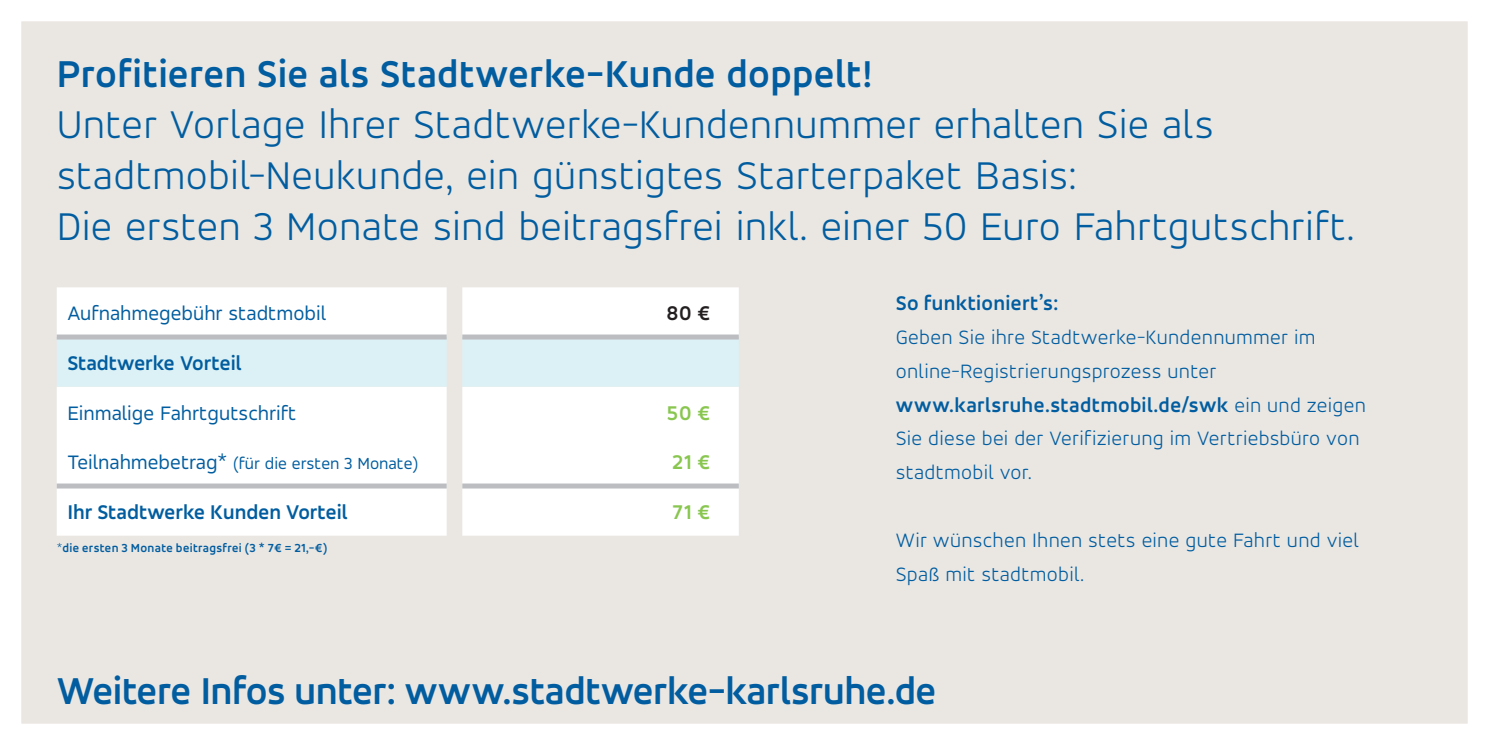
<style>
.page{position:relative;width:1489px;height:745px;background:#fff}
.page>*{position:absolute;margin:0;border:0;box-sizing:border-box;transform-origin:0 0}
._07_Headline_40_42{font:300 42.5px "Accord Alternate";letter-spacing:.005em;color:#015d9f}
._01_copy{font:700 40px "Accord Alternate";letter-spacing:-.01em;color:#015d9f}
._07_Headline_40_42-2{font:700 40px "Accord Alternate";letter-spacing:.01em;color:#015d9f}
._01_copy-2{font:300 21.25px/33.8px "Accord Alternate";letter-spacing:.015em;color:#015d9f}
._01_copy-3{font:700 21.25px "Accord";color:#015d9f}
.t1{font:21.25px "Accord";color:#015d9f}
.t2{font:700 21.25px "Accord";color:#89c650}
.t3{font:700 21.25px "Accord";color:#231f20}
.t4{font:17.5px "Accord";color:#015d9f}
._01_copy-4{font:700 12.5px "Accord Alternate";letter-spacing:.025em;color:#015d9f}
.s1{font-size:21.25px}
.s2{font-weight:300}
.s3{font-weight:700}
</style>
<div class="page">
<div style="left:0;top:0;width:1488px;height:744px;background:#eae7e3"></div>
<div style="left:57px;top:287px;width:681px;height:248px;background:#fff"></div>
<div style="left:57px;top:337px;width:681px;height:49px;background:#dcf1f5"></div>
<div style="left:57px;top:334px;width:389px;height:5px;background:#bcbdc0"></div>
<div style="left:462px;top:334px;width:276px;height:5px;background:#bcbdc0"></div>
<div style="left:57px;top:483px;width:389px;height:5px;background:#bcbdc0"></div>
<div style="left:462px;top:483px;width:276px;height:5px;background:#bcbdc0"></div>
<div style="left:0;top:0;width:1488px;height:744px;border:21px solid #fff"></div>
<p class="_07_Headline_40_42-2" style="left:57px;top:49px;width:818px">Profitieren Sie als Stadtwerke-Kunde doppelt!</p>
<p class="_07_Headline_40_42" style="left:57px;top:99px;width:1158px">Unter Vorlage Ihrer Stadtwerke-Kundennummer erhalten Sie als</p>
<p class="_07_Headline_40_42" style="left:57px;top:150px;width:1021px">stadtmobil-Neukunde, ein günstigtes Starterpaket Basis:</p>
<p class="_07_Headline_40_42" style="left:57px;top:201px;width:1299px">Die ersten 3 Monate sind beitragsfrei inkl. einer 50 Euro Fahrtgutschrift.</p>
<p class="t1" style="left:67px;top:300px;width:260px">Aufnahmegebühr stadtmobil</p>
<p class="t3" style="left:666px;top:300px;width:46px">80 €</p>
<p class="_01_copy-3" style="left:67px;top:350px;width:176px">Stadtwerke Vorteil</p>
<p class="t1" style="left:67px;top:399px;width:230px">Einmalige Fahrtgutschrift</p>
<p class="t2" style="left:666px;top:399px;width:45px">50 €</p>
<p class="t4" style="left:67px;top:452px;width:352px"><span class="s1">Teilnahmebetrag*</span> (für die ersten 3 Monate)</p>
<p class="t2" style="left:672px;top:449px;width:40px">21 €</p>
<p class="_01_copy-3" style="left:67px;top:498px;width:282px">Ihr Stadtwerke Kunden Vorteil</p>
<p class="t2" style="left:672px;top:498px;width:39px">71 €</p>
<p class="_01_copy-4" style="left:57px;top:540px;width:272px"><span class="s2">*</span>die ersten 3 Monate beitragsfrei (3 * 7€ = 21,-€)</p>
<p class="_01_copy-3" style="left:895px;top:290px;width:164px">So funktioniert’s:</p>
<p class="_01_copy-2" style="left:895px;top:319px;width:421px">Geben Sie ihre Stadtwerke-Kundennummer im</p>
<p class="_01_copy-2" style="left:895px;top:353px;width:322px">online-Registrierungsprozess unter</p>
<p class="_01_copy-2" style="left:895px;top:387px;width:471px"><span class="s3">www.karlsruhe.stadtmobil.de/swk</span> ein und zeigen<br>Sie diese bei der Verifizierung im Vertriebsbüro von stadtmobil vor.</p>
<p class="_01_copy-2" style="left:895px;top:522px;width:464px">Wir wünschen Ihnen stets eine gute Fahrt und viel<br>Spaß mit stadtmobil.</p>
<p class="_01_copy" style="left:57px;top:666px;width:881px">Weitere Infos unter: www.stadtwerke-karlsruhe.de</p>
</div>
